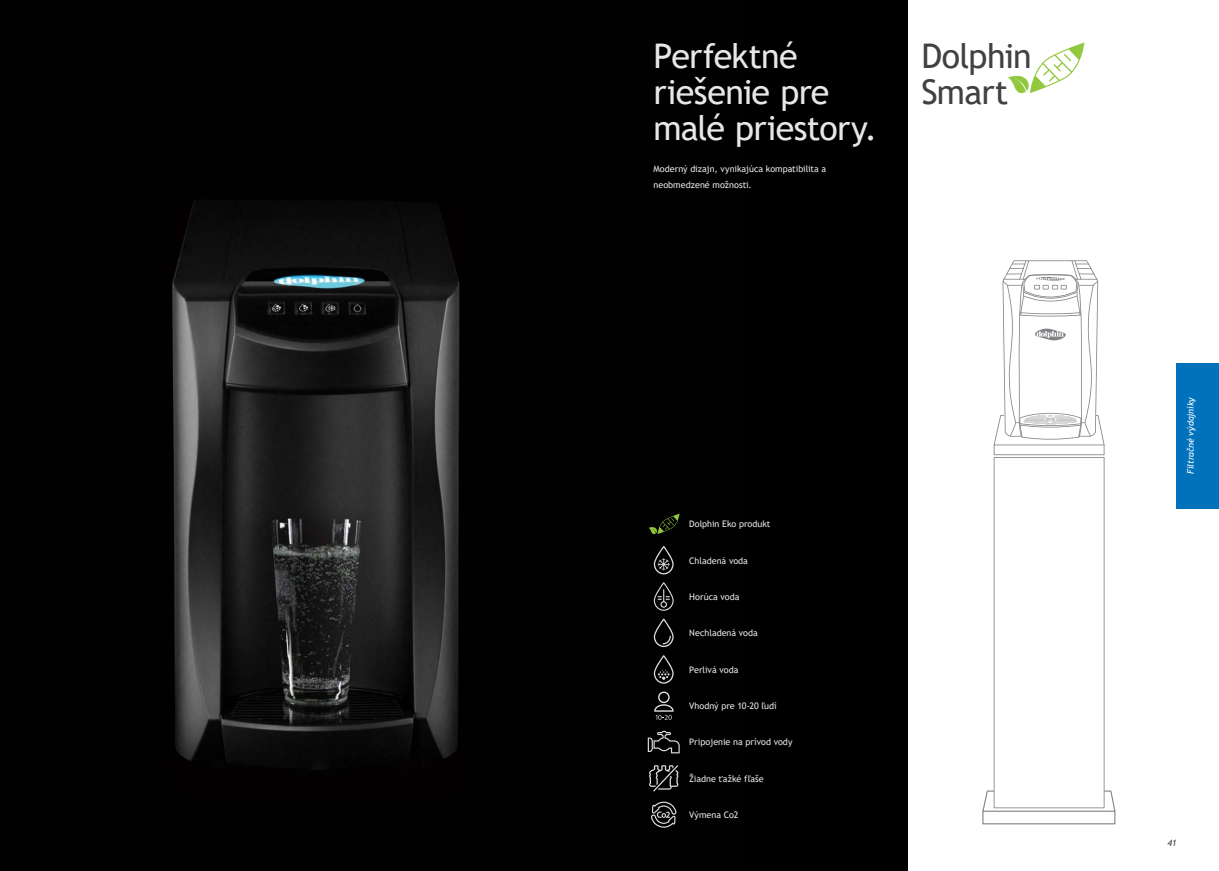
<style>
.page{position:relative;width:1219px;height:871px;background:#fff}
.page>*{position:absolute;margin:0;border:0;box-sizing:border-box;transform-origin:0 0}
.t1{font:34px/36px "Trebuchet MS";letter-spacing:-.02em;color:#e6e7e8}
.t2{font:34px "Trebuchet MS";letter-spacing:-.02em;color:#414042}
.t3{font:9px/16px "Trebuchet MS";color:#e6e7e8}
.t4{font:italic 9px "Trebuchet MS";letter-spacing:-.02em;color:#fff}
.t5{font:italic 9px "Trebuchet MS";color:#414042}
</style>
<div class="page">
<div style="left:740px;top:0;width:167px;height:870px;background:#000"></div>
<img style="left:0;top:0;width:740px;height:870px">
<div style="left:982px;top:810px;width:133px;height:14px;border:1px solid #808285"></div>
<svg style="left:982px;top:260px;width:134px;height:552px"></svg>
<div style="left:1176px;top:362px;width:43px;height:146px;background:#0072bc"></div>
<svg style="left:654px;top:545px;width:20px;height:29px"></svg>
<svg style="left:654px;top:582px;width:20px;height:28px"></svg>
<svg style="left:651px;top:801px;width:25px;height:26px"></svg>
<svg style="left:654px;top:655px;width:20px;height:28px"></svg>
<svg style="left:648px;top:730px;width:32px;height:23px"></svg>
<svg style="left:649px;top:765px;width:29px;height:26px"></svg>
<svg style="left:654px;top:618px;width:20px;height:28px"></svg>
<svg style="left:654px;top:691px;width:20px;height:28px"></svg>
<svg style="left:648px;top:513px;width:32px;height:21px"></svg>
<svg style="left:1008px;top:43px;width:76px;height:51px"></svg>
<p class="t1" style="left:653px;top:37px;width:225px">Perfektné riešenie pre malé priestory.</p>
<p class="t3" style="left:653px;top:160px;width:174px">Moderný dizajn, vynikajúca kompatibilita a neobmedzené možnosti.</p>
<p class="t2" style="left:921px;top:34px;width:112px">Dolphin</p>
<p class="t2" style="left:921px;top:70px;width:88px">Smart</p>
<p class="t3" style="left:689px;top:516px;width:83px">Dolphin Eko produkt</p>
<p class="t3" style="left:689px;top:552px;width:60px">Chladená voda</p>
<p class="t3" style="left:689px;top:588px;width:52px">Horúca voda</p>
<p class="t3" style="left:689px;top:625px;width:70px">Nechladená voda</p>
<p class="t3" style="left:689px;top:661px;width:51px">Perlivá voda</p>
<p class="t3" style="left:689px;top:697px;width:89px">Vhodný pre 10-20 ľudí</p>
<p class="t3" style="left:689px;top:733px;width:105px">Pripojenie na prívod vody</p>
<p class="t3" style="left:689px;top:770px;width:76px">Žiadne ťažké fľaše</p>
<p class="t3" style="left:689px;top:806px;width:51px">Výmena Co2</p>
<p class="t4" style="left:1185px;top:473px;width:78px;rotate:-90deg">Filtračné výdajníky</p>
<p class="t5" style="left:1167px;top:837px;width:10px">41</p>
</div>
